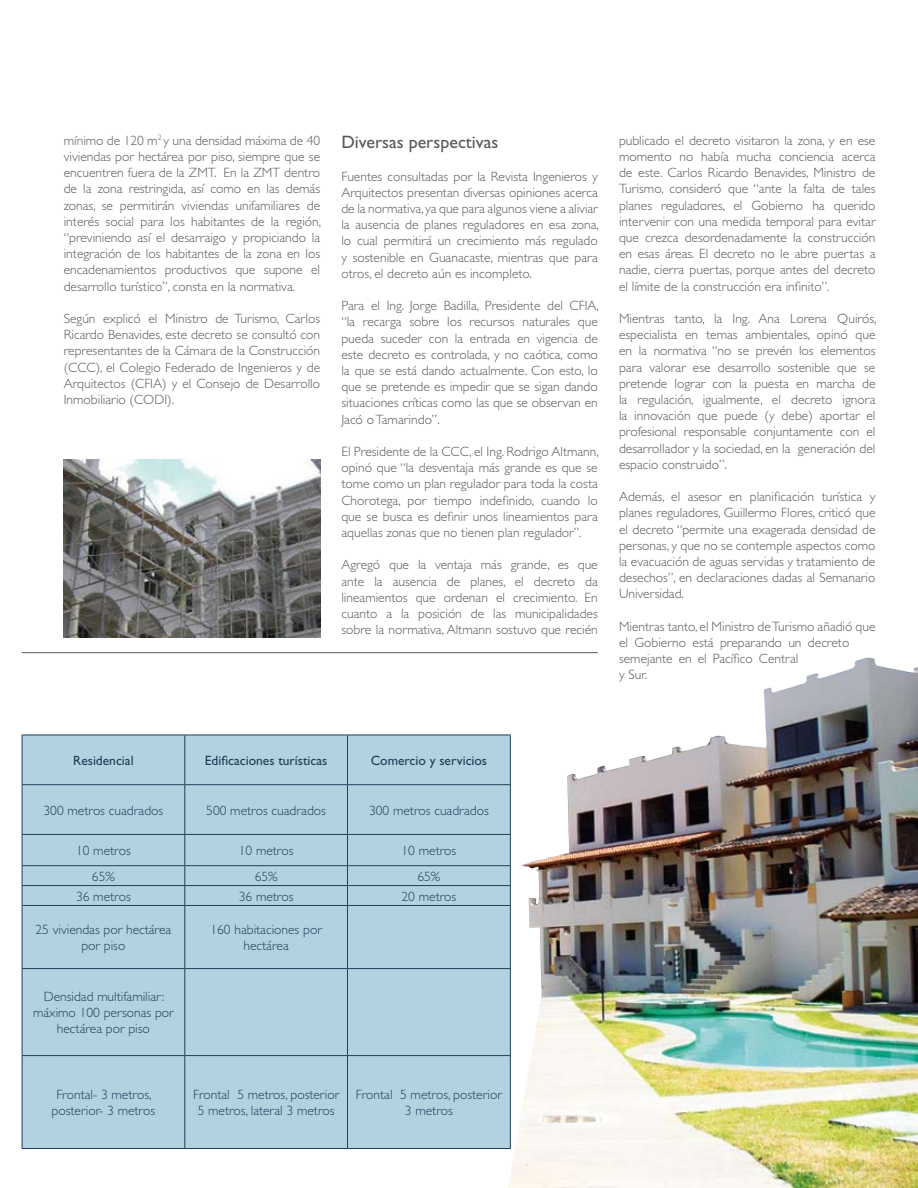
<style>
.page{position:relative;width:918px;height:1188px;background:#fff}
.page>*{position:absolute;margin:0;border:0;box-sizing:border-box;transform-origin:0 0}
.t1{font:18px "Gill Sans";color:#58595b}
.t2{font:300 13.5px/16.2px "Gill Sans";color:#58595b;text-align:justify}
.t3{font:300 13.5px/16.2px "Gill Sans";color:#253c59;text-align:center}
.t4{font:13.5px "Gill Sans";color:#253c59}
</style>
<div class="page">
<div style="left:23px;top:736px;width:485px;height:412px;background:#b3d2e0"></div>
<hr style="left:22px;top:735px;width:163px;height:1px;background:#253c59">
<hr style="left:22px;top:735px;width:1px;height:49px;background:#253c59">
<hr style="left:185px;top:735px;width:163px;height:1px;background:#253c59">
<hr style="left:184px;top:735px;width:1px;height:49px;background:#253c59">
<hr style="left:348px;top:735px;width:163px;height:1px;background:#253c59">
<hr style="left:347px;top:735px;width:1px;height:49px;background:#253c59">
<hr style="left:22px;top:784px;width:163px;height:1px;background:#253c59">
<hr style="left:22px;top:785px;width:1px;height:49px;background:#253c59">
<hr style="left:185px;top:784px;width:163px;height:1px;background:#253c59">
<hr style="left:184px;top:785px;width:1px;height:49px;background:#253c59">
<hr style="left:348px;top:784px;width:163px;height:1px;background:#253c59">
<hr style="left:347px;top:785px;width:1px;height:49px;background:#253c59">
<hr style="left:22px;top:834px;width:163px;height:1px;background:#253c59">
<hr style="left:22px;top:835px;width:1px;height:30px;background:#253c59">
<hr style="left:185px;top:834px;width:163px;height:1px;background:#253c59">
<hr style="left:184px;top:835px;width:1px;height:30px;background:#253c59">
<hr style="left:348px;top:834px;width:163px;height:1px;background:#253c59">
<hr style="left:347px;top:835px;width:1px;height:30px;background:#253c59">
<hr style="left:22px;top:865px;width:163px;height:1px;background:#253c59">
<hr style="left:185px;top:865px;width:163px;height:1px;background:#253c59">
<hr style="left:348px;top:865px;width:163px;height:1px;background:#253c59">
<hr style="left:22px;top:885px;width:163px;height:1px;background:#253c59">
<svg style="left:22px;top:866px;width:1px;height:39px"></svg>
<hr style="left:185px;top:885px;width:163px;height:1px;background:#253c59">
<svg style="left:184px;top:866px;width:1px;height:39px"></svg>
<hr style="left:348px;top:885px;width:163px;height:1px;background:#253c59">
<svg style="left:347px;top:866px;width:1px;height:39px"></svg>
<hr style="left:22px;top:905px;width:163px;height:1px;background:#253c59">
<hr style="left:22px;top:906px;width:1px;height:62px;background:#253c59">
<hr style="left:185px;top:905px;width:163px;height:1px;background:#253c59">
<hr style="left:184px;top:906px;width:1px;height:62px;background:#253c59">
<hr style="left:348px;top:905px;width:163px;height:1px;background:#253c59">
<hr style="left:347px;top:906px;width:1px;height:62px;background:#253c59">
<hr style="left:22px;top:968px;width:163px;height:1px;background:#253c59">
<hr style="left:22px;top:969px;width:1px;height:86px;background:#253c59">
<hr style="left:185px;top:968px;width:163px;height:1px;background:#253c59">
<hr style="left:184px;top:969px;width:1px;height:86px;background:#253c59">
<hr style="left:348px;top:968px;width:163px;height:1px;background:#253c59">
<hr style="left:347px;top:969px;width:1px;height:86px;background:#253c59">
<hr style="left:22px;top:1055px;width:163px;height:1px;background:#253c59">
<hr style="left:22px;top:1056px;width:1px;height:92px;background:#253c59">
<hr style="left:22px;top:1148px;width:163px;height:1px;background:#253c59">
<hr style="left:185px;top:1055px;width:163px;height:1px;background:#253c59">
<hr style="left:184px;top:1056px;width:1px;height:92px;background:#253c59">
<hr style="left:185px;top:1148px;width:163px;height:1px;background:#253c59">
<hr style="left:348px;top:1055px;width:163px;height:1px;background:#253c59">
<hr style="left:347px;top:1056px;width:1px;height:92px;background:#253c59">
<hr style="left:348px;top:1148px;width:163px;height:1px;background:#253c59">
<img style="left:508px;top:657px;width:410px;height:531px">
<img style="left:64px;top:460px;width:256px;height:178px">
<hr style="left:22px;top:652px;width:576px;height:1px;background:#58595b">
<p class="t2" style="left:64px;top:132px;width:259px">mínimo de 120 m<sup>2</sup> y una densidad máxima de 40 viviendas por hectárea por piso, siempre que se encuentren fuera de la ZMT. En la ZMT dentro de la zona restringida, así como en las demás zonas, se permitirán viviendas unifamiliares de interés social para los habitantes de la región, “previniendo así el desarraigo y propiciando la integración de los habitantes de la zona en los encadenamientos productivos que supone el desarrollo turístico”, consta en la normativa.</p>
<p class="t2" style="left:64px;top:311px;width:258px">Según explicó el Ministro de Turismo, Carlos Ricardo Benavides, este decreto se consultó con representantes de la Cámara de la Construcción (CCC), el Colegio Federado de Ingenieros y de Arquitectos (CFIA) y el Consejo de Desarrollo Inmobiliario (CODI).</p>
<h1 class="t1" style="left:341px;top:132px;width:158px">Diversas perspectivas</h1>
<p class="t2" style="left:341px;top:168px;width:259px">Fuentes consultadas por la Revista Ingenieros y Arquitectos presentan diversas opiniones acerca de la normativa, ya que para algunos viene a aliviar la ausencia de planes reguladores en esa zona, lo cual permitirá un crecimiento más regulado y sostenible en Guanacaste, mientras que para otros, el decreto aún es incompleto.</p>
<p class="t2" style="left:341px;top:298px;width:259px">Para el Ing. Jorge Badilla, Presidente del CFIA, “la recarga sobre los recursos naturales que pueda suceder con la entrada en vigencia de este decreto es controlada, y no caótica, como la que se está dando actualmente. Con esto, lo que se pretende es impedir que se sigan dando situaciones críticas como las que se observan en Jacó o Tamarindo”.</p>
<p class="t2" style="left:341px;top:443px;width:259px">El Presidente de la CCC, el Ing. Rodrigo Altmann, opinó que “la desventaja más grande es que se tome como un plan regulador para toda la costa Chorotega, por tiempo indefinido, cuando lo que se busca es definir unos lineamientos para aquellas zonas que no tienen plan regulador”.</p>
<p class="t2" style="left:341px;top:557px;width:258px">Agregó que la ventaja más grande, es que ante la ausencia de planes, el decreto da lineamientos que ordenan el crecimiento. En cuanto a la posición de las municipalidades sobre la normativa, Altmann sostuvo que recién</p>
<p class="t2" style="left:619px;top:132px;width:258px">publicado el decreto visitaron la zona, y en ese momento no había mucha conciencia acerca de este. Carlos Ricardo Benavides, Ministro de Turismo, consideró que “ante la falta de tales planes reguladores, el Gobierno ha querido intervenir con una medida temporal para evitar que crezca desordenadamente la construcción en esas áreas. El decreto no le abre puertas a nadie, cierra puertas, porque antes del decreto el límite de la construcción era infinito”.</p>
<p class="t2" style="left:619px;top:311px;width:259px">Mientras tanto, la Ing. Ana Lorena Quirós, especialista en temas ambientales, opinó que en la normativa “no se prevén los elementos para valorar ese desarrollo sostenible que se pretende lograr con la puesta en marcha de la regulación, igualmente, el decreto ignora la innovación que puede (y debe) aportar el profesional responsable conjuntamente con el desarrollador y la sociedad, en la generación del espacio construido”.</p>
<p class="t2" style="left:619px;top:489px;width:258px">Además, el asesor en planificación turística y planes reguladores, Guillermo Flores, criticó que el decreto “permite una exagerada densidad de personas, y que no se contemple aspectos como la evacuación de aguas servidas y tratamiento de desechos”, en declaraciones dadas al Semanario Universidad.</p>
<p class="t2" style="left:619px;top:618px;width:258px;text-align:left">Mientras tanto, el Ministro de Turismo añadió que el Gobierno está preparando un decreto semejante en el Pacífico Central<br>y Sur.</p>
<p class="t4" style="left:73px;top:753px;width:62px">Residencial</p>
<p class="t4" style="left:205px;top:753px;width:124px">Edificaciones turísticas</p>
<p class="t4" style="left:371px;top:753px;width:118px">Comercio y servicios</p>
<p class="t3" style="left:44px;top:802px;width:121px">300 metros cuadrados</p>
<p class="t3" style="left:206px;top:802px;width:121px">500 metros cuadrados</p>
<p class="t3" style="left:369px;top:802px;width:121px">300 metros cuadrados</p>
<p class="t3" style="left:76px;top:843px;width:56px">10 metros</p>
<p class="t3" style="left:239px;top:843px;width:56px">10 metros</p>
<p class="t3" style="left:402px;top:843px;width:56px">10 metros</p>
<p class="t3" style="left:92px;top:868px;width:24px">65%</p>
<p class="t3" style="left:255px;top:868px;width:24px">65%</p>
<p class="t3" style="left:417px;top:868px;width:24px">65%</p>
<p class="t3" style="left:76px;top:888px;width:56px">36 metros</p>
<p class="t3" style="left:239px;top:888px;width:56px">36 metros</p>
<p class="t3" style="left:402px;top:888px;width:56px">20 metros</p>
<p class="t3" style="left:35px;top:922px;width:137px">25 viviendas por hectárea por piso</p>
<p class="t3" style="left:210px;top:922px;width:113px">160 habitaciones por hectárea</p>
<p class="t3" style="left:33px;top:988px;width:142px">Densidad multifamiliar: máximo 100 personas por hectárea por piso</p>
<p class="t3" style="left:52px;top:1087px;width:105px">Frontal- 3 metros, posterior- 3 metros</p>
<p class="t3" style="left:193px;top:1087px;width:148px">Frontal 5 metros, posterior<br>5 metros, lateral 3 metros</p>
<p class="t3" style="left:356px;top:1087px;width:148px">Frontal 5 metros, posterior<br>3 metros</p>
</div>
